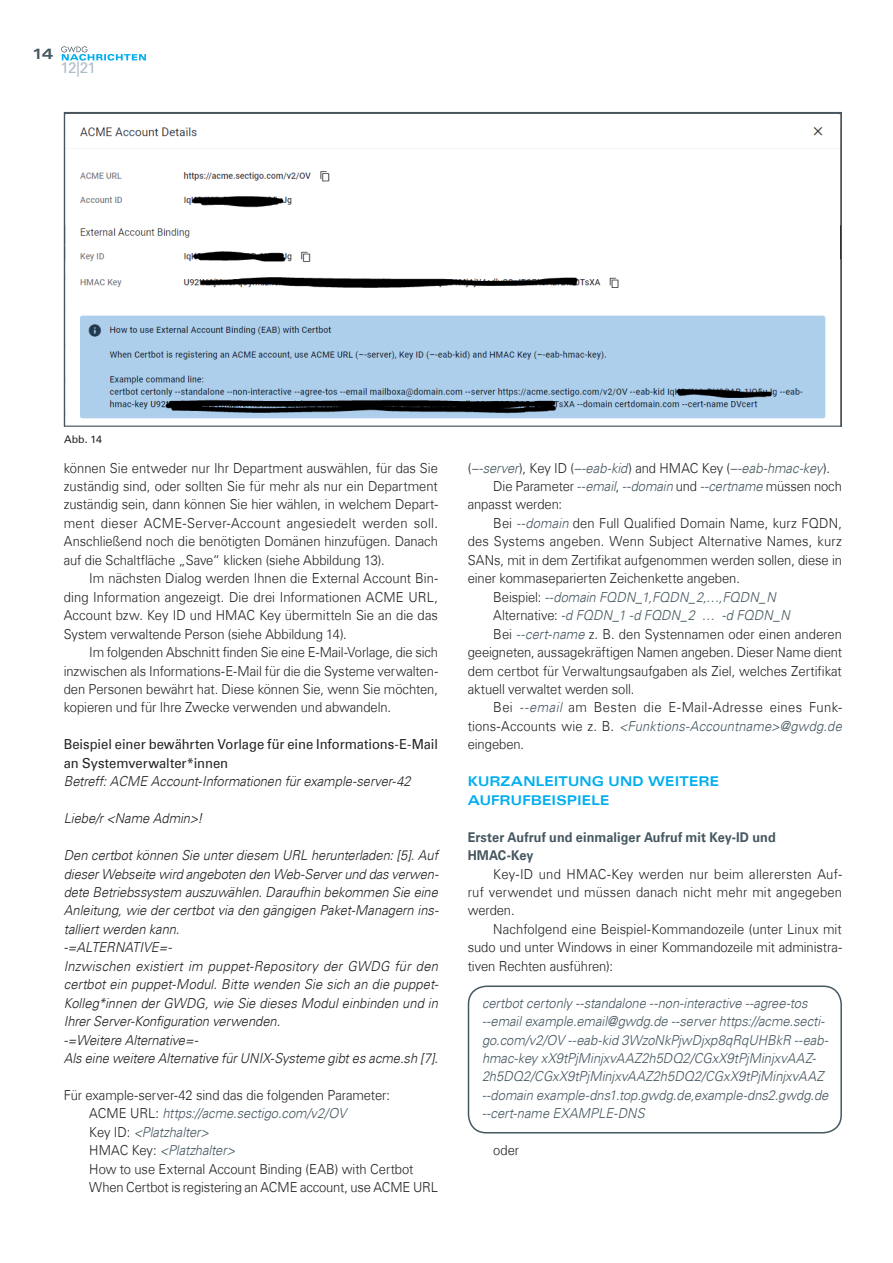
<style>
.page{position:relative;width:893px;height:1263px;background:#fff}
.page>*{position:absolute;margin:0;border:0;box-sizing:border-box;transform-origin:0 0}
.t1{font:15.3px "Univers Com 55 Roman";color:#adbec7}
.t2{font:15px "Univers Com 63 Bold Ext";color:#455760}
.t3{font:300 13.8px/18.5px "Univers Com 45";letter-spacing:-.005em;color:#231f20;text-align:justify;scale:.94 1}
.t4{font:italic 300 13.8px/18.5px "Univers Com 45";letter-spacing:-.005em;color:#231f20;scale:.94 1}
.t5{font:italic 300 13.8px/18.5px "Univers Com 45";letter-spacing:-.005em;color:#455760;scale:.94 1}
.t6{font:13.8px/18.5px "Univers Com 55 Roman";color:#231f20;scale:.94 1}
.t7{font:italic 300 13.8px "Univers Com 45";letter-spacing:.015em;color:#455760;scale:.94 1}
.t8{font:300 13.8px "Univers Com 45";letter-spacing:.03em;color:#231f20;scale:.94 1}
.t9{font:700 13.5px/18.5px "Univers Com 65";letter-spacing:.01em;color:#455760;scale:.94 1}
.t10{font:13.5px "Univers Com 63 Bold Ext";letter-spacing:.01em;color:#00aeef;scale:.94 1}
.t11{font:10.5px "Univers Com 55 Roman";color:#231f20}
.s1{font-style:italic;color:#455760}
.s2{font-style:normal;color:#231f20}
</style>
<div class="page">
<svg style="left:61px;top:46px;width:85px;height:15px"></svg>
<img style="left:80px;top:114px;width:760px;height:305px">
<div style="left:468px;top:985px;width:374px;height:148px;border:2px solid #455760;border-radius:18px"></div>
<p class="t2" style="left:32px;top:45px;width:22px">14</p>
<p class="t1" style="left:61px;top:58px;width:37px">12|21</p>
<p class="t11" style="left:64px;top:433px;width:39px">Abb. 14</p>
<p class="t3" style="left:64px;top:458px;width:400px">können Sie entweder nur Ihr Department auswählen, für das Sie zuständig sind, oder sollten Sie für mehr als nur ein Department zuständig sein, dann können Sie hier wählen, in welchem Depart&shy;ment dieser ACME-Server-Account angesiedelt werden soll.<br>Anschließend noch die benötigten Domänen hinzufügen. Danach auf die Schaltfläche „Save“ klicken (siehe Abbildung 13).</p>
<p class="t3" style="left:64px;top:569px;width:400px;text-indent:26px">Im nächsten Dialog werden Ihnen die External Account Bin&shy;ding Information angezeigt. Die drei Informationen ACME URL, Account bzw. Key ID und HMAC Key übermitteln Sie an die das System verwaltende Person (siehe Abbildung 14).</p>
<p class="t3" style="left:64px;top:643px;width:400px;text-indent:26px">Im folgenden Abschnitt finden Sie eine E-Mail-Vorlage, die sich inzwischen als Informations-E-Mail für die die Systeme verwalten&shy;den Personen bewährt hat. Diese können Sie, wenn Sie möchten, kopieren und für Ihre Zwecke verwenden und abwandeln.</p>
<p class="t6" style="left:64px;top:735px;width:400px">Beispiel einer bewährten Vorlage für eine Informations-E-Mail an Systemverwalter*innen</p>
<p class="t4" style="left:64px;top:772px;width:371px">Betreff: ACME Account-Informationen für example-server-42</p>
<p class="t4" style="left:64px;top:809px;width:149px">Liebe/r &lt;Name Admin&gt;!</p>
<p class="t4" style="left:64px;top:846px;width:400px">Den certbot können Sie unter diesem URL herunterladen: [5]. Auf dieser Webseite wird angeboten den Web-Server und das verwen&shy;dete Betriebssystem auszuwählen. Daraufhin bekommen Sie eine Anleitung, wie der certbot via den gängigen Paket-Managern ins&shy;talliert werden kann.<br>-=ALTERNATIVE=-<br>Inzwischen existiert im puppet-Repository der GWDG für den certbot ein puppet-Modul. Bitte wenden Sie sich an die puppet-Kolleg*innen der GWDG, wie Sie dieses Modul einbinden und in Ihrer Server-Konfiguration verwenden.<br>-=Weitere Alternative=-<br>Als eine weitere Alternative für UNIX-Systeme gibt es acme.sh [7].</p>
<p class="t3" style="left:89px;top:1086px;width:372px;text-align:left;text-indent:-26px">Für example-server-42 sind das die folgenden Parameter:<br>ACME URL: <span class="s1">https://acme.sectigo.com/v2/OV<br></span>Key ID: <span class="s1">&lt;Platzhalter&gt;<br></span>HMAC Key: <span class="s1">&lt;Platzhalter&gt;<br></span>How to use External Account Binding (EAB) with Certbot When Certbot is registering an ACME account, use ACME URL</p>
<p class="t5" style="left:468px;top:458px;width:387px"><span class="s2">(</span>–-server<span class="s2">), Key ID (</span>–-eab-kid<span class="s2">) and HMAC Key (</span>–-eab-hmac-key<span class="s2">).</span></p>
<p class="t3" style="left:493px;top:477px;width:372px">Die Parameter <span class="s1">--email</span>, <span class="s1">--domain</span> und <span class="s1">--certname</span> müssen noch</p>
<p class="t3" style="left:468px;top:495px;width:102px">anpasst werden:</p>
<p class="t3" style="left:493px;top:514px;width:372px">Bei <span class="s1">--domain</span> den Full Qualified Domain Name, kurz FQDN,</p>
<p class="t3" style="left:468px;top:532px;width:400px">des Systems angeben. Wenn Subject Alternative Names, kurz</p>
<p class="t3" style="left:468px;top:551px;width:400px">SANs, mit in dem Zertifikat aufgenommen werden sollen, diese in</p>
<p class="t3" style="left:468px;top:569px;width:291px">einer kommaseparierten Zeichenkette angeben.</p>
<p class="t5" style="left:493px;top:588px;width:302px"><span class="s2">Beispiel:</span> --domain FQDN_1,FQDN_2,…,FQDN_N</p>
<p class="t5" style="left:493px;top:606px;width:317px"><span class="s2">Alternative:</span> -d FQDN_1 -d FQDN_2 … -d FQDN_N</p>
<p class="t3" style="left:493px;top:624px;width:372px">Bei <span class="s1">--cert-name</span> z. B. den Systennamen oder einen anderen</p>
<p class="t3" style="left:468px;top:643px;width:400px">geeigneten, aussagekräftigen Namen angeben. Dieser Name dient</p>
<p class="t3" style="left:468px;top:661px;width:400px">dem certbot für Verwaltungsaufgaben als Ziel, welches Zertifikat</p>
<p class="t3" style="left:468px;top:680px;width:179px">aktuell verwaltet werden soll.</p>
<p class="t8" style="left:493px;top:699px;width:372px">Bei <span class="s1">--email</span> am Besten die E-Mail-Adresse eines Funk-</p>
<p class="t7" style="left:468px;top:718px;width:400px"><span class="s2">tions-Accounts wie z. B.</span> &lt;Funktions-Accountname&gt;@gwdg.de</p>
<p class="t3" style="left:468px;top:735px;width:62px">eingeben.</p>
<p class="t10" style="left:468px;top:774px;width:36px">KURZAN</p>
<p class="t10" style="left:536px;top:774px;width:60px">LEITUNG</p>
<p class="t10" style="left:609px;top:774px;width:25px">UND</p>
<p class="t10" style="left:648px;top:774px;width:77px">WEITERE</p>
<p class="t10" style="left:468px;top:792px;width:98px">AUFRUFBEISPI</p>
<p class="t10" style="left:582px;top:792px;width:31px">ELE</p>
<p class="t9" style="left:468px;top:828px;width:329px">Erster Aufruf und einmaliger Aufruf mit Key-ID und<br>HMAC-Key</p>
<p class="t3" style="left:468px;top:864px;width:400px;text-indent:26px">Key-ID und HMAC-Key werden nur beim allerersten Auf&shy;ruf verwendet und müssen danach nicht mehr mit angegeben werden.</p>
<p class="t3" style="left:468px;top:920px;width:400px;text-indent:26px">Nachfolgend eine Beispiel-Kommandozeile (unter Linux mit sudo und unter Windows in einer Kommandozeile mit administra&shy;tiven Rechten ausführen):</p>
<p class="t5" style="left:482px;top:993px;width:370px">certbot certonly --standalone --non-interactive --agree-tos --email example.email@gwdg.de --server https://acme.secti&shy;go.com/v2/OV --eab-kid 3WzoNkPjwDjxp8qRqUHBkR --eab&shy;hmac-key xX9tPjMinjxvAAZ2h5DQ2/CGxX9tPjMinjxvAAZ-2h5DQ2/CGxX9tPjMinjxvAAZ2h5DQ2/CGxX9tPjMinjxvAAZ --domain example-dns1.top.gwdg.de,example-dns2.gwdg.de --cert-name EXAMPLE-DNS</p>
<p class="t3" style="left:493px;top:1141px;width:29px">oder</p>
</div>
